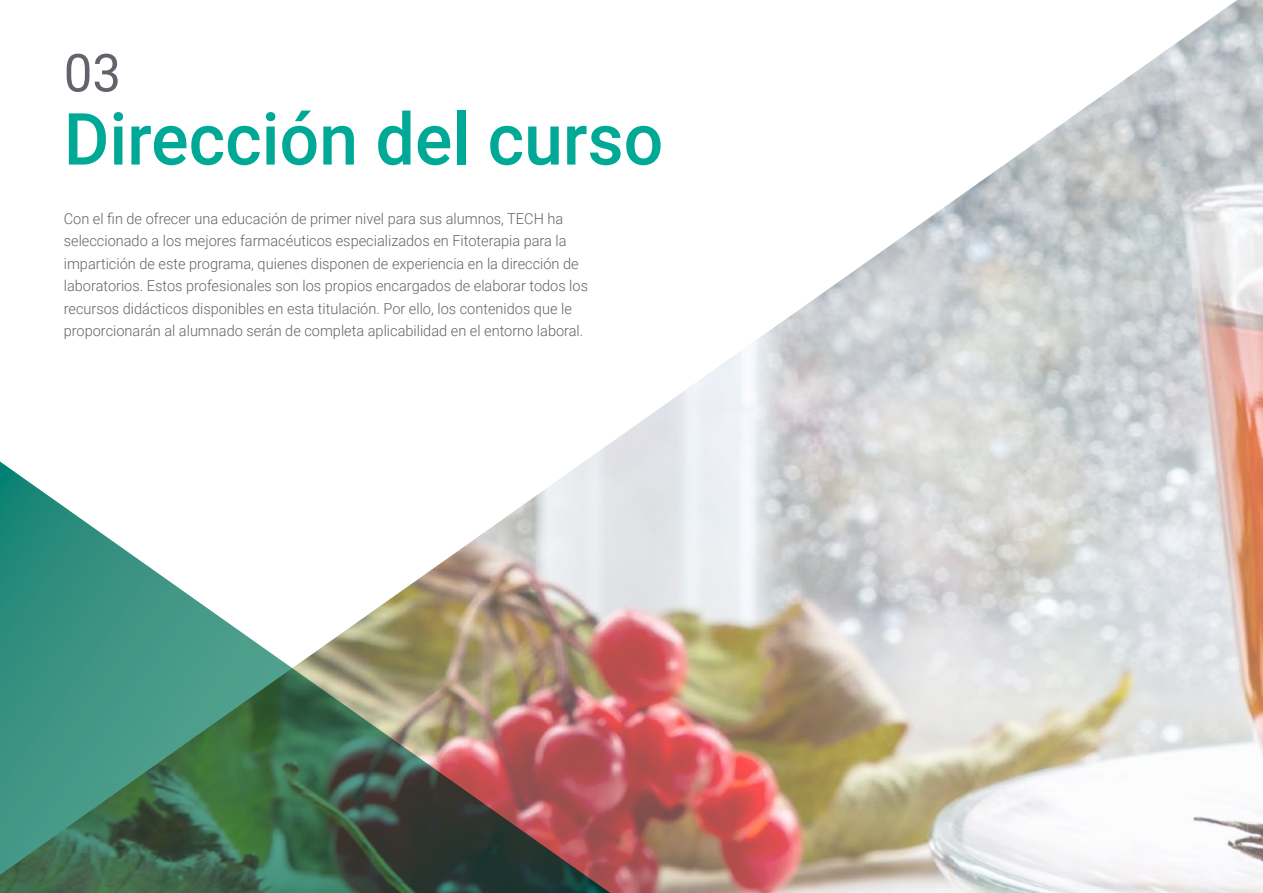
<style>
.page{position:relative;width:1263px;height:893px;background:#fff}
.page>*{position:absolute;margin:0;border:0;box-sizing:border-box;transform-origin:0 0}
.t1{font:500 72px "Roboto";color:#00a996}
.t2{font:52.5px "Roboto";color:#61646a}
.t3{font:300 15px/22.5px "Roboto";color:#61646a}
</style>
<div class="page">
<img style="left:607px;top:0;width:656px;height:893px">
<img style="left:0;top:446px;width:640px;height:447px">
<h2 class="t2" style="left:64px;top:36px;width:59px">03</h2>
<h1 class="t1" style="left:64px;top:89px;width:601px">Dirección del curso</h1>
<p class="t3" style="left:64px;top:207px;width:526px">Con el fin de ofrecer una educación de primer nivel para sus alumnos, TECH ha seleccionado a los mejores farmacéuticos especializados en Fitoterapia para la impartición de este programa, quienes disponen de experiencia en la dirección de laboratorios. Estos profesionales son los propios encargados de elaborar todos los recursos didácticos disponibles en esta titulación. Por ello, los contenidos que le proporcionarán al alumnado serán de completa aplicabilidad en el entorno laboral.</p>
</div>
